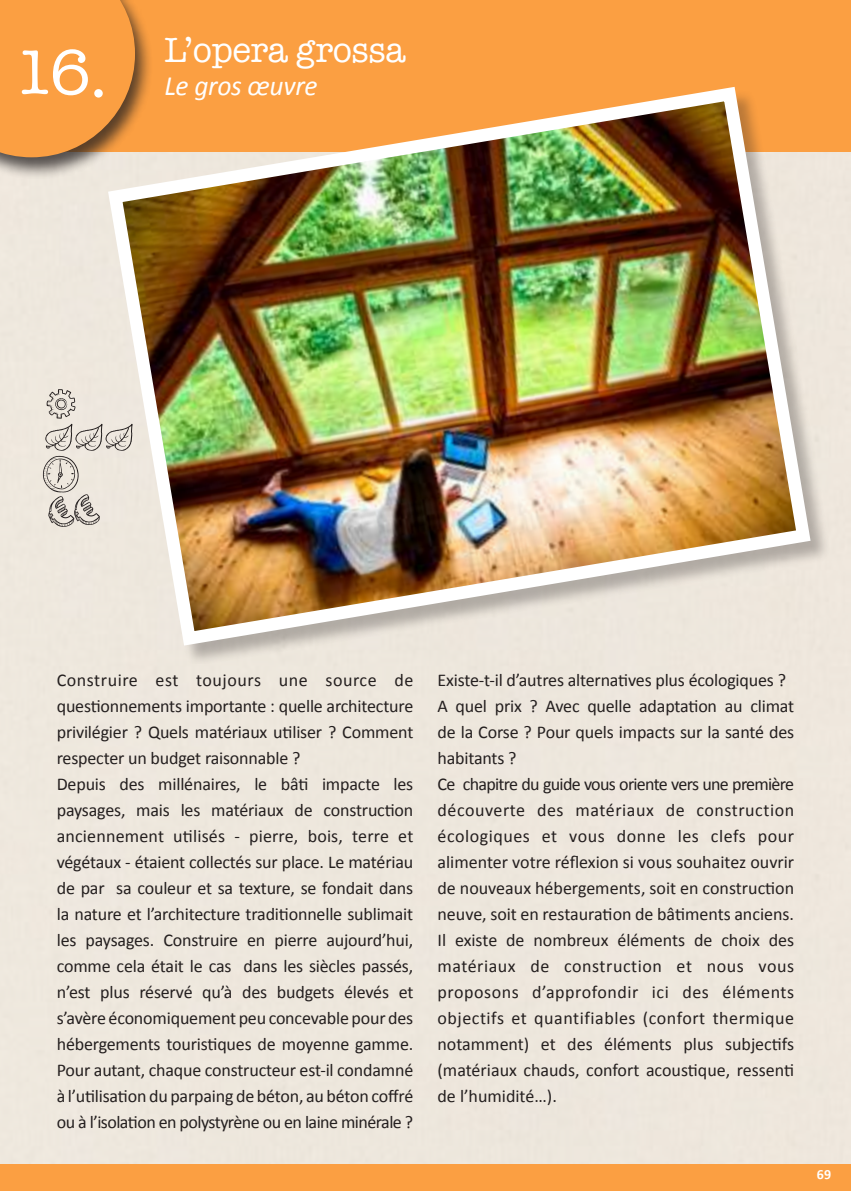
<style>
.page{position:relative;width:851px;height:1191px;background:#fff}
.page>*{position:absolute;margin:0;border:0;box-sizing:border-box;transform-origin:0 0}
.t1{font:64.8px "American Typewriter";color:#fff}
.t2{font:36px "American Typewriter";letter-spacing:-.01em;color:#fff}
.t3{font:italic 28px "Calibri";letter-spacing:-.01em;color:#fff}
.t4{font:18px/26px "Calibri";letter-spacing:-.01em;color:#241f1f}
.t5{font:700 14px "Calibri";color:#fff}
</style>
<div class="page">
<div style="left:0;top:151px;width:850px;height:1013px;background:#eee7dd"></div>
<div style="left:0;top:1164px;width:850px;height:27px;background:#fb9f42"></div>
<div style="left:0;top:0;width:850px;height:151px;background:#fb9f42"></div>
<div style="left:0;top:0;width:152px;height:179px;background:#241f1f;opacity:.75"></div>
<svg style="left:0;top:0;width:135px;height:157px"></svg>
<div style="left:94px;top:89px;width:9px;height:9px;background:#fff;border-radius:50%"></div>
<svg style="left:41px;top:389px;width:60px;height:140px"></svg>
<div style="left:108px;top:87px;width:722px;height:577px;background:#241f1f;opacity:.3"></div>
<img style="left:101px;top:80px;width:716px;height:573px">
<h1 class="t1" style="left:14px;top:23px;width:79px">16</h1>
<h2 class="t2" style="left:164px;top:22px;width:243px">L’opera grossa</h2>
<h3 class="t3" style="left:164px;top:69px;width:155px">Le gros œuvre</h3>
<p class="t4" style="left:57px;top:667px;width:358px">Construire est toujours une source de questionnements importante : quelle architecture privilégier ? Quels matériaux utiliser ? Comment respecter un budget raisonnable ?<br>Depuis des millénaires, le bâti impacte les paysages, mais les matériaux de construction anciennement utilisés - pierre, bois, terre et végétaux - étaient collectés sur place. Le matériau de par sa couleur et sa texture, se fondait dans la nature et l’architecture traditionnelle sublimait les paysages. Construire en pierre aujourd’hui, comme cela était le cas dans les siècles passés, n’est plus réservé qu’à des budgets élevés et s’avère économiquement peu concevable pour des hébergements touristiques de moyenne gamme.<br>Pour autant, chaque constructeur est-il condamné à l’utilisation du parpaing de béton, au béton coffré ou à l’isolation en polystyrène ou en laine minérale ?</p>
<p class="t4" style="left:437px;top:667px;width:358px">Existe-t-il d’autres alternatives plus écologiques ?<br>A quel prix ? Avec quelle adaptation au climat de la Corse ? Pour quels impacts sur la santé des habitants ?<br>Ce chapitre du guide vous oriente vers une première découverte des matériaux de construction écologiques et vous donne les clefs pour alimenter votre réflexion si vous souhaitez ouvrir de nouveaux hébergements, soit en construction neuve, soit en restauration de bâtiments anciens.<br>Il existe de nombreux éléments de choix des matériaux de construction et nous vous proposons d’approfondir ici des éléments objectifs et quantifiables (confort thermique notamment) et des éléments plus subjectifs (matériaux chauds, confort acoustique, ressenti de l’humidité…).</p>
<p class="t5" style="left:816px;top:1165px;width:16px">69</p>
</div>
